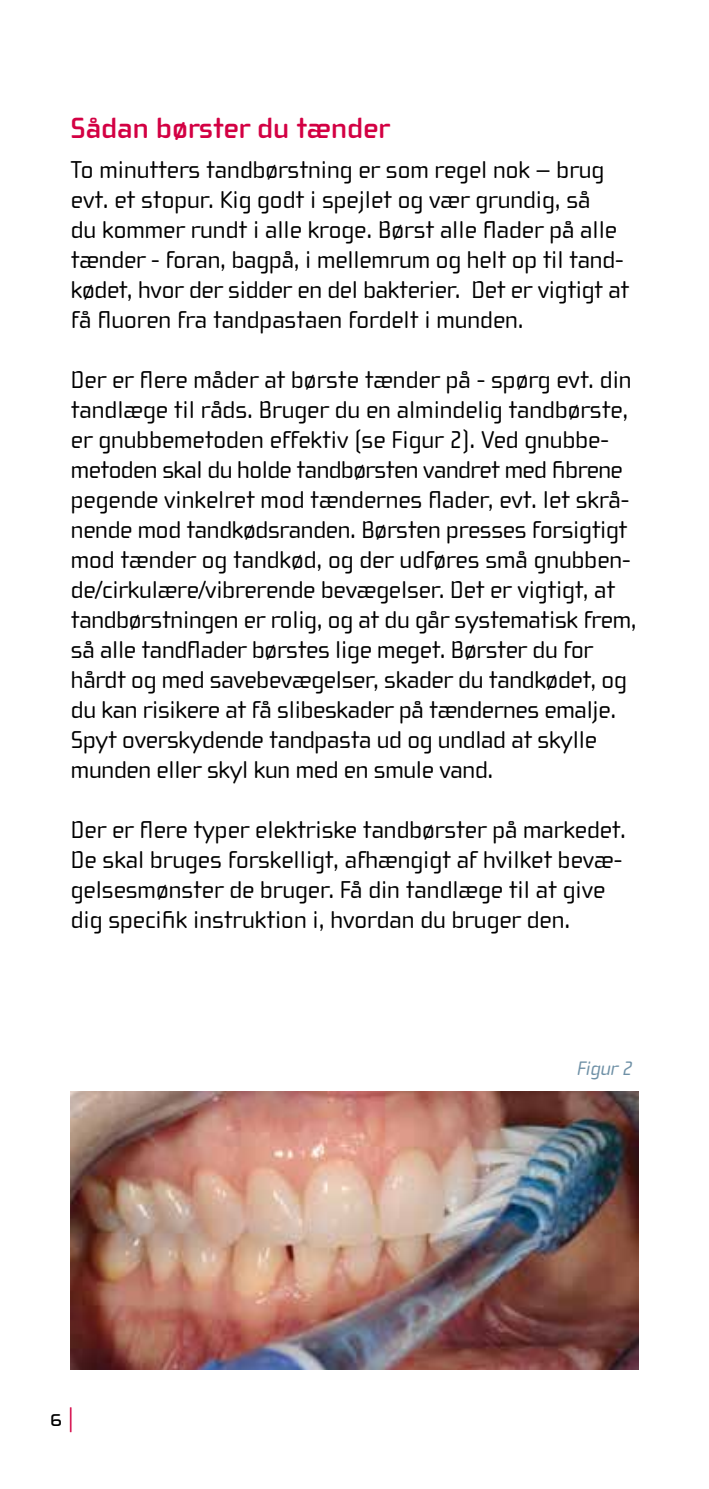
<style>
.page{position:relative;width:709px;height:1489px;background:#fff}
.page>*{position:absolute;margin:0;border:0;box-sizing:border-box;transform-origin:0 0}
.t1{font:700 30px "Cholla Wide OT";color:#d30043}
.t2{font:25px/30px "Cholla Wide OT";color:#000}
.t3{font:25px "Cholla Unicase OT";color:#000}
.t4{font:italic 20px "Cholla Wide OT";letter-spacing:-.01em;color:#6e90a6}
.s1{color:#d30043}
</style>
<div class="page">
<img style="left:71px;top:1091px;width:567px;height:278px">
<p class="t1" style="left:71px;top:112px;width:320px">Sådan børster du tænder</p>
<p class="t2" style="left:71px;top:155px;width:559px">To minutters tandbørstning er som regel nok – brug evt. et stopur. Kig godt i spejlet og vær grundig, så<br>du kommer rundt i alle kroge. Børst alle flader på alle tænder - foran, bagpå, i mellemrum og helt op til tand&shy;kødet, hvor der sidder en del bakterier. Det er vigtigt at få fluoren fra tandpastaen fordelt i munden.</p>
<p class="t2" style="left:71px;top:365px;width:567px">Der er flere måder at børste tænder på - spørg evt. din tandlæge til råds. Bruger du en almindelig tandbørste, er gnubbemetoden effektiv (se Figur 2). Ved gnubbe&shy;metoden skal du holde tandbørsten vandret med fibrene pegende vinkelret mod tændernes flader, evt. let skrå&shy;nende mod tandkødsranden. Børsten presses forsigtigt mod tænder og tandkød, og der udføres små gnubben&shy;de/cirkulære/vibrerende bevægelser. Det er vigtigt, at tandbørstningen er rolig, og at du går systematisk frem, så alle tandflader børstes lige meget. Børster du for hårdt og med savebevægelser, skader du tandkødet, og du kan risikere at få slibeskader på tændernes emalje.<br>Spyt overskydende tandpasta ud og undlad at skylle munden eller skyl kun med en smule vand.</p>
<p class="t2" style="left:71px;top:815px;width:556px">Der er flere typer elektriske tandbørster på markedet.<br>De skal bruges forskelligt, afhængigt af hvilket bevæ&shy;gelsesmønster de bruger. Få din tandlæge til at give dig specifik instruktion i, hvordan du bruger den.</p>
<p class="t3" style="left:50px;top:1403px;width:26px">6 <span class="s1">|</span></p>
<p class="t4" style="left:577px;top:1057px;width:57px">Figur 2</p>
</div>
